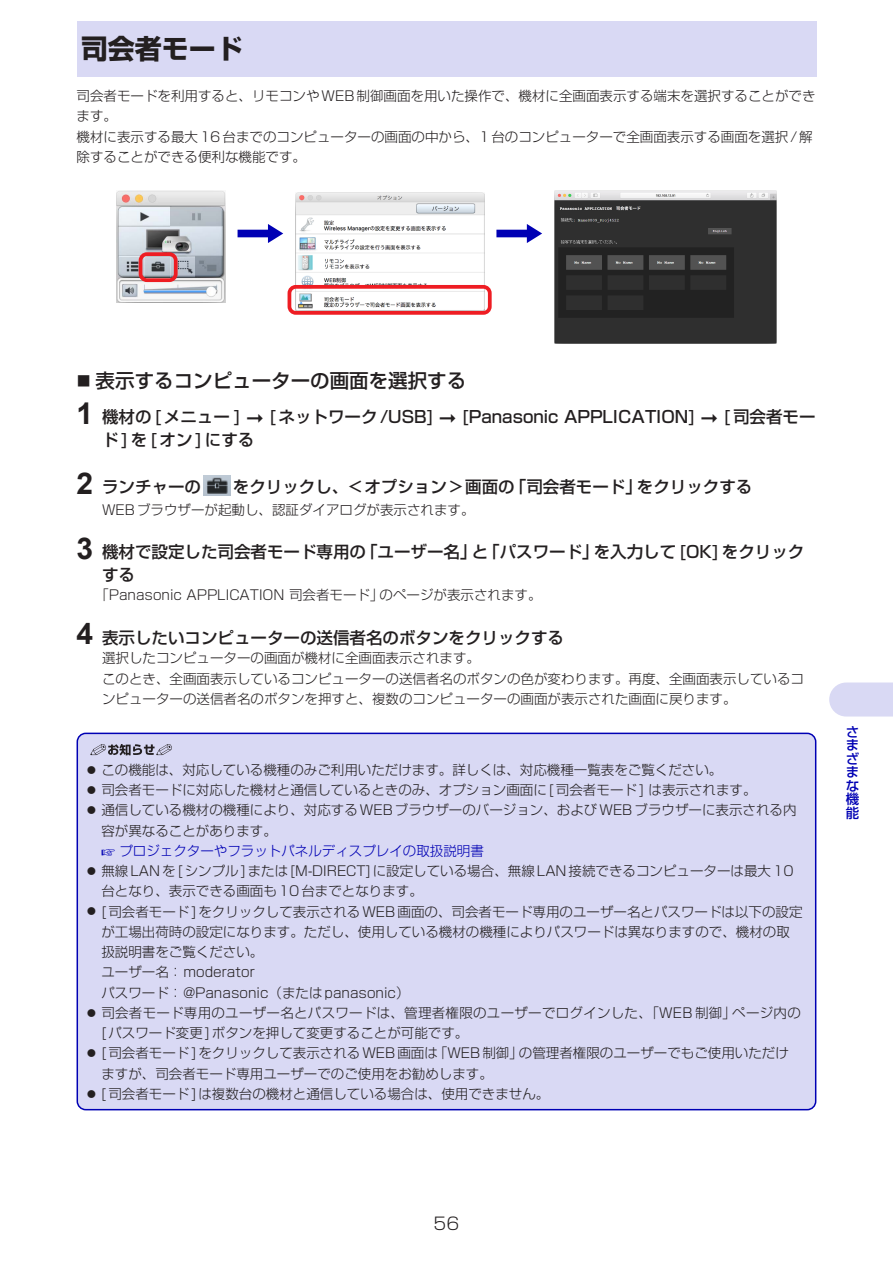
<style>
.page{position:relative;width:893px;height:1263px;background:#fff}
.page>*{position:absolute;margin:0;border:0;box-sizing:border-box;transform-origin:0 0}
.t1{font:700 27px "Shin Go Pro";color:#231f20}
.t2{font:500 19.5px "Shin Go Pro";color:#231f20}
.t3{font:300 16.95px "Shin Go Pro";color:#231f20}
.t4{font:500 16.5px/22.5px "Shin Go Pro";color:#231f20}
.t5{font:300 13.5px/20.2px "Shin Go Pro";color:#231f20}
.t6{font:300 13.5px "Shin Go Pro";color:#0000b4}
.t7{font:500 13.5px/13.5px "Shin Go Pro";color:#0000b4;text-align:justify}
.s1{font-family:"Arial";font-weight:700;font-size:30px}
</style>
<div class="page">
<svg style="left:829px;top:682px;width:64px;height:34px;background:#dbdbf4"></svg>
<div style="left:77px;top:21px;width:739px;height:56px;background:#d9d9f4"></div>
<img style="left:117px;top:191px;width:109px;height:111px">
<div style="left:139px;top:252px;width:39px;height:30px;border:4px solid #ee1d23;border-radius:6px"></div>
<img style="left:295px;top:192px;width:189px;height:118px">
<div style="left:288px;top:285px;width:204px;height:30px;border:4px solid #ee1d23;border-radius:6px"></div>
<svg style="left:238px;top:224px;width:45px;height:19px"></svg>
<img style="left:555px;top:191px;width:221px;height:153px">
<svg style="left:496px;top:224px;width:46px;height:19px"></svg>
<img style="left:204px;top:476px;width:26px;height:19px">
<div style="left:77px;top:733px;width:739px;height:377px;background:#d9d9f4;border-radius:9px"></div>
<svg style="left:90px;top:744px;width:82px;height:11px"></svg>
<div style="left:77px;top:733px;width:739px;height:377px;border:2px solid #0000b4;border-radius:9px"></div>
<h1 class="t1" style="left:81px;top:27px;width:164px">司会者モード</h1>
<p class="t5" style="left:77px;top:84px;width:741px">司会者モードを利用すると、リモコンやWEB制御画面を用いた操作で、機材に全画面表示する端末を選択することができます。<br>機材に表示する最大16台までのコンピューターの画面の中から、1台のコンピューターで全画面表示する画面を選択/解除することができる便利な機能です。</p>
<h2 class="t2" style="left:96px;top:364px;width:372px">表示するコンピューターの画面を選択する</h2>
<p class="t4" style="left:77px;top:404px;width:166px"><span class="s1">1</span> 機材の[メニュー ]</p>
<p class="t4" style="left:269px;top:404px;width:167px">[ネットワーク/USB]</p>
<p class="t4" style="left:462px;top:404px;width:236px">[Panasonic APPLICATION]</p>
<p class="t4" style="left:723px;top:404px;width:94px">[司会者モー</p>
<p class="t4" style="left:102px;top:426px;width:154px">ド]を[オン]にする</p>
<p class="t4" style="left:77px;top:473px;width:126px"><span class="s1">2</span> ランチャーの</p>
<p class="t4" style="left:233px;top:473px;width:521px">をクリックし、&lt;オプション&gt;画面の「司会者モード」をクリックする</p>
<p class="t5" style="left:102px;top:498px;width:374px">WEBブラウザーが起動し、認証ダイアログが表示されます。</p>
<p class="t4" style="left:102px;top:539px;width:704px;text-indent:-26px"><span class="s1">3</span> 機材で設定した司会者モード専用の「ユーザー名」と「パスワード」を入力して[OK]をクリックする</p>
<p class="t5" style="left:95px;top:584px;width:448px">「Panasonic APPLICATION 司会者モード」のページが表示されます。</p>
<p class="t4" style="left:77px;top:624px;width:489px"><span class="s1">4</span> 表示したいコンピューターの送信者名のボタンをクリックする</p>
<p class="t5" style="left:102px;top:647px;width:703px">選択したコンピューターの画面が機材に全画面表示されます。<br>このとき、全画面表示しているコンピューターの送信者名のボタンの色が変わります。再度、全画面表示しているコンピューターの送信者名のボタンを押すと、複数のコンピューターの画面が表示された画面に戻ります。</p>
<p class="t5" style="left:101px;top:758px;width:697px">この機能は、対応している機種のみご利用いただけます。詳しくは、対応機種一覧表をご覧ください。<br>司会者モードに対応した機材と通信しているときのみ、オプション画面に[司会者モード] は表示されます。<br>通信している機材の機種により、対応するWEBブラウザーのバージョン、およびWEBブラウザーに表示される内容が異なることがあります。</p>
<p class="t6" style="left:119px;top:839px;width:366px">プロジェクターやフラットパネルディスプレイの取扱説明書</p>
<p class="t5" style="left:101px;top:859px;width:703px">無線LANを[シンプル]または[M-DIRECT]に設定している場合、無線LAN接続できるコンピューターは最大10台となり、表示できる画面も10台までとなります。<br>[司会者モード]をクリックして表示されるWEB画面の、司会者モード専用のユーザー名とパスワードは以下の設定が工場出荷時の設定になります。ただし、使用している機材の機種によりパスワードは異なりますので、機材の取扱説明書をご覧ください。<br>ユーザー名：moderator<br>パスワード：@Panasonic（またはpanasonic）<br>司会者モード専用のユーザー名とパスワードは、管理者権限のユーザーでログインした、「WEB 制御」ページ内の[パスワード変更]ボタンを押して変更することが可能です。<br>[司会者モード]をクリックして表示されるWEB画面は「WEB制御」の管理者権限のユーザーでもご使用いただけますが、司会者モード専用ユーザーでのご使用をお勧めします。<br>[司会者モード]は複数台の機材と通信している場合は、使用できません。</p>
<p class="t7" style="left:846px;top:723px;width:15px">さまざまな機能</p>
<p class="t3" style="left:434px;top:1209px;width:27px">56</p>
</div>
